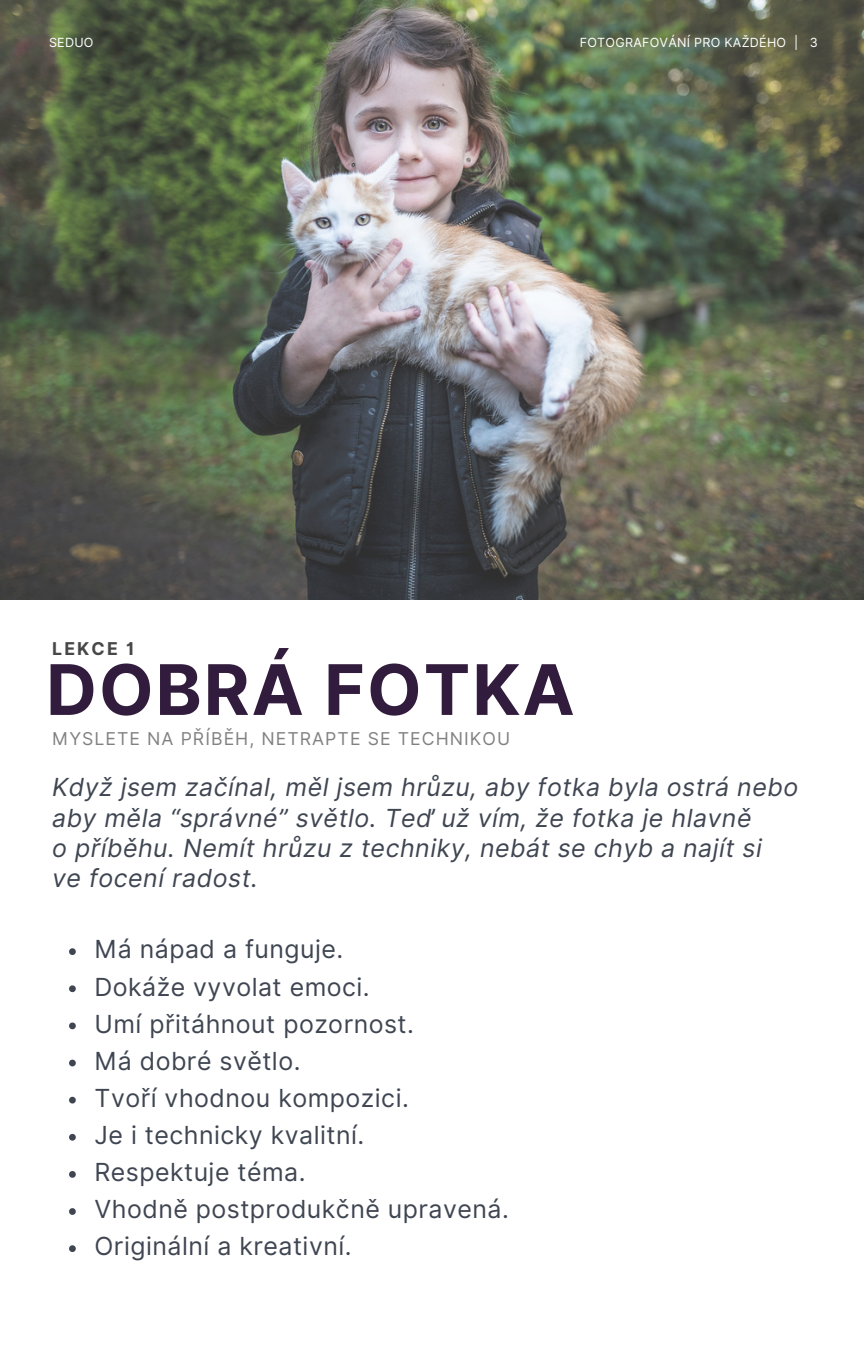
<style>
.page{position:relative;width:864px;height:1350px;background:#fff}
.page>*{position:absolute;margin:0;border:0;box-sizing:border-box;transform-origin:0 0}
.t1{font:700 69.75px "Inter";letter-spacing:.03em;color:#321c3d}
.t2{font:24.97px "Inter";letter-spacing:.02em;color:#3f4652}
.t3{font:italic 24.97px/30.4px "Inter";letter-spacing:.02em;color:#3f4652}
.t4{font:17.78px "Inter";letter-spacing:.06em;color:#818181}
.t5{font:700 17.78px "Inter";letter-spacing:.12em;color:#474747}
.t6{font:12.6px "Inter";letter-spacing:.02em;color:#fff}
</style>
<div class="page">
<img style="left:0;top:0;width:864px;height:600px">
<svg style="left:69px;top:948px;width:7px;height:7px"></svg>
<svg style="left:69px;top:985px;width:7px;height:7px"></svg>
<svg style="left:69px;top:1023px;width:7px;height:6px"></svg>
<svg style="left:69px;top:1060px;width:7px;height:6px"></svg>
<svg style="left:69px;top:1097px;width:7px;height:7px"></svg>
<svg style="left:69px;top:1134px;width:7px;height:7px"></svg>
<svg style="left:69px;top:1171px;width:7px;height:7px"></svg>
<svg style="left:69px;top:1208px;width:7px;height:7px"></svg>
<svg style="left:69px;top:1245px;width:7px;height:7px"></svg>
<p class="t6" style="left:49px;top:35px;width:46px">SEDUO</p>
<p class="t6" style="left:580px;top:35px;width:240px">FOTOGRAFOVÁNÍ PRO KAŽDÉHO | 3</p>
<p class="t5" style="left:52px;top:638px;width:84px">LEKCE 1</p>
<p class="t1" style="left:46px;top:648px;width:530px">DOBRÁ FOTKA</p>
<p class="t4" style="left:52px;top:728px;width:460px">MYSLETE NA PŘÍBĚH, NETRAPTE SE TECHNIKOU</p>
<p class="t3" style="left:52px;top:772px;width:748px">Když jsem začínal, měl jsem hrůzu, aby fotka byla ostrá nebo aby měla “správné” světlo. Teď už vím, že fotka je hlavně</p>
<p class="t3" style="left:52px;top:833px;width:711px">o příběhu. Nemít hrůzu z techniky, nebát se chyb a najít si</p>
<p class="t3" style="left:52px;top:863px;width:207px">ve focení radost.</p>
<p class="t2" style="left:95px;top:934px;width:250px">Má nápad a funguje.</p>
<p class="t2" style="left:95px;top:972px;width:277px">Dokáže vyvolat emoci.</p>
<p class="t2" style="left:95px;top:1009px;width:321px">Umí přitáhnout pozornost.</p>
<p class="t2" style="left:95px;top:1046px;width:208px">Má dobré světlo.</p>
<p class="t2" style="left:95px;top:1083px;width:316px">Tvoří vhodnou kompozici.</p>
<p class="t2" style="left:95px;top:1120px;width:271px">Je i technicky kvalitní.</p>
<p class="t2" style="left:95px;top:1157px;width:213px">Respektuje téma.</p>
<p class="t2" style="left:95px;top:1194px;width:416px">Vhodně postprodukčně upravená.</p>
<p class="t2" style="left:95px;top:1231px;width:259px">Originální a kreativní.</p>
</div>
